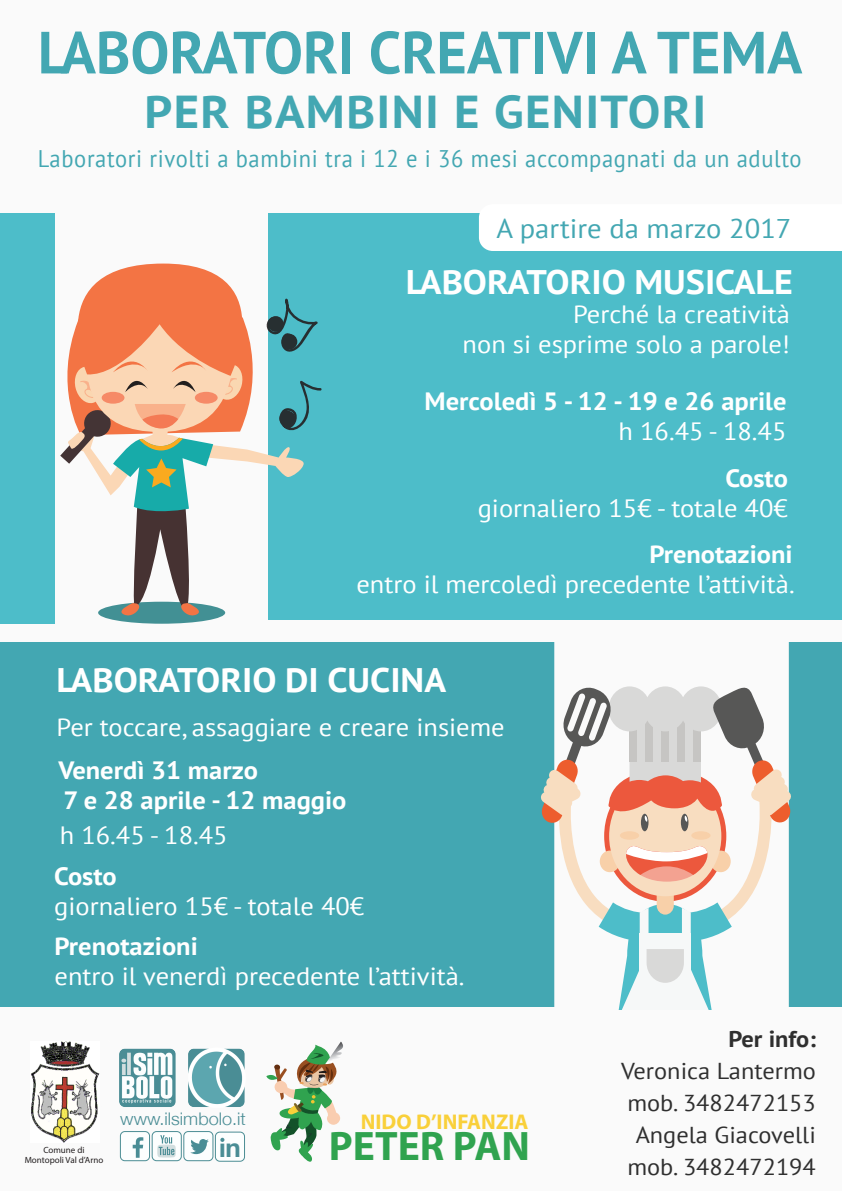
<style>
.page{position:relative;width:842px;height:1191px;background:#fafafa}
.page>*{position:absolute;margin:0;border:0;box-sizing:border-box;transform-origin:0 0}
.t1{font:700 59.4px "PT Sans";color:#43a7b2}
.t2{font:700 46px "PT Sans";letter-spacing:.03em;color:#43a7b2;scale:1.06 1}
.t3{font:700 41.4px "Myriad Pro";color:#30a34f}
.t4{font:700 34px "PT Sans";color:#fff;scale:1.06 1}
.t5{font:27px "PT Sans";color:#43a7b2;scale:1.06 1}
.t6{font:700 25.8px "Helvetica Neue";color:#4a8d95}
.t7{font:25px/30px "PT Sans";color:#fff;text-align:right;scale:1.06 1}
.t8{font:700 25px/30px "PT Sans";color:#fff;scale:1.06 1}
.t9{font:24px "PT Sans";letter-spacing:.03em;color:#43a7b2;scale:.94 1}
.t10{font:23px/32px "PT Sans";color:#2f2f2f;text-align:right;scale:1.06 1}
.t11{font:700 23px "PT Sans";color:#2f2f2f;scale:1.06 1}
.t12{font:700 21.3px "Myriad Pro";color:#f9d03a}
.t13{font:300 17.4px "Helvetica Neue";color:#4a8d95;scale:1.04 1}
.t14{font:9px "Myriad Pro";color:#231f20}
</style>
<div class="page">
<div style="left:0;top:642px;width:842px;height:364px;background:#43a7b2"></div>
<img style="left:99px;top:1048px;width:146px;height:59px">
<div style="left:120px;top:1131px;width:30px;height:29px;background:#fcfefe;border-radius:4px"></div>
<div style="left:120px;top:1131px;width:30px;height:30px;border:1px solid #4c8d94;border-radius:4px"></div>
<svg style="left:133px;top:1137px;width:10px;height:20px"></svg>
<div style="left:152px;top:1131px;width:29px;height:29px;background:#fcfefe;border-radius:4px"></div>
<div style="left:152px;top:1131px;width:30px;height:30px;border:1px solid #4c8d94;border-radius:4px"></div>
<svg style="left:157px;top:1135px;width:19px;height:22px"></svg>
<div style="left:184px;top:1131px;width:29px;height:29px;background:#fcfefe;border-radius:4px"></div>
<div style="left:184px;top:1131px;width:29px;height:30px;border:1px solid #4c8d94;border-radius:4px"></div>
<svg style="left:190px;top:1139px;width:19px;height:15px"></svg>
<div style="left:215px;top:1132px;width:30px;height:29px;background:#fcfefe;border-radius:4px"></div>
<div style="left:215px;top:1131px;width:30px;height:30px;border:1px solid #4c8d94;border-radius:4px"></div>
<svg style="left:220px;top:1137px;width:5px;height:5px"></svg>
<div style="left:554px;top:642px;width:235px;height:41px;background:#fafafa"></div>
<svg style="left:540px;top:683px;width:281px;height:326px"></svg>
<div style="left:269px;top:213px;width:573px;height:406px;background:#4dbdc9"></div>
<div style="left:0;top:213px;width:54px;height:410px;background:#4dbdc9"></div>
<div style="left:479px;top:213px;width:363px;height:38px;background:#fff"></div>
<svg style="left:266px;top:1041px;width:77px;height:121px"></svg>
<img style="left:31px;top:1041px;width:68px;height:101px">
<div style="left:98px;top:601px;width:127px;height:22px;background:#429094;border-radius:50%"></div>
<svg style="left:54px;top:263px;width:268px;height:355px"></svg>
<div style="left:280px;top:411px;width:15px;height:15px;background:#272f31;border-radius:50%"></div>
<h1 class="t1" style="left:38px;top:13px;width:766px">LABORATORI CREATIVI A TEMA</h1>
<h2 class="t2" style="left:144px;top:81px;width:532px">PER BAMBINI E GENITORI</h2>
<p class="t9" style="left:38px;top:143px;width:814px">Laboratori rivolti a bambini tra i 12 e i 36 mesi accompagnati da un adulto</p>
<p class="t5" style="left:497px;top:211px;width:280px">A partire da marzo 2017</p>
<h3 class="t4" style="left:406px;top:260px;width:367px">LABORATORIO MUSICALE</h3>
<p class="t7" style="left:463px;top:298px;width:310px">Perché la creatività<br>non si esprime solo a parole!</p>
<p class="t8" style="left:425px;top:385px;width:343px">Mercoledì 5 - 12 - 19 e 26 aprile</p>
<p class="t7" style="left:619px;top:415px;width:160px">h 16.45 - 18.45</p>
<p class="t8" style="left:725px;top:462px;width:61px">Costo</p>
<p class="t7" style="left:478px;top:492px;width:294px">giornaliero 15€ - totale 40€</p>
<p class="t8" style="left:649px;top:539px;width:137px">Prenotazioni</p>
<p class="t7" style="left:356px;top:569px;width:415px">entro il mercoledì precedente l’attività.</p>
<h3 class="t4" style="left:56px;top:658px;width:369px">LABORATORIO DI CUCINA</h3>
<p class="t7" style="left:56px;top:711px;width:424px">Per toccare, assaggiare e creare insieme</p>
<p class="t8" style="left:58px;top:754px;width:273px">Venerdì 31 marzo<br>7 e 28 aprile - 12 maggio</p>
<p class="t7" style="left:60px;top:819px;width:160px">h 16.45 - 18.45</p>
<p class="t8" style="left:54px;top:861px;width:61px">Costo</p>
<p class="t7" style="left:54px;top:891px;width:294px">giornaliero 15€ - totale 40€</p>
<p class="t8" style="left:55px;top:930px;width:137px">Prenotazioni</p>
<p class="t7" style="left:55px;top:960px;width:388px">entro il venerdì precedente l’attività.</p>
<p class="t14" style="left:43px;top:1144px;width:43px">Comune di</p>
<p class="t14" style="left:25px;top:1154px;width:80px">Montopoli Val d’Arno</p>
<p class="t13" style="left:120px;top:1104px;width:122px">www.ilsimbolo.it</p>
<p class="t6" style="left:219px;top:1127px;width:23px">in</p>
<p class="t12" style="left:361px;top:1107px;width:169px">NIDO D’INFANZIA</p>
<h3 class="t3" style="left:329px;top:1118px;width:203px">PETER PAN</h3>
<p class="t11" style="left:728px;top:1023px;width:84px">Per info:</p>
<p class="t10" style="left:621px;top:1054px;width:185px">Veronica Lantermo mob. 3482472153<br>Angela Giacovelli mob. 3482472194</p>
</div>
